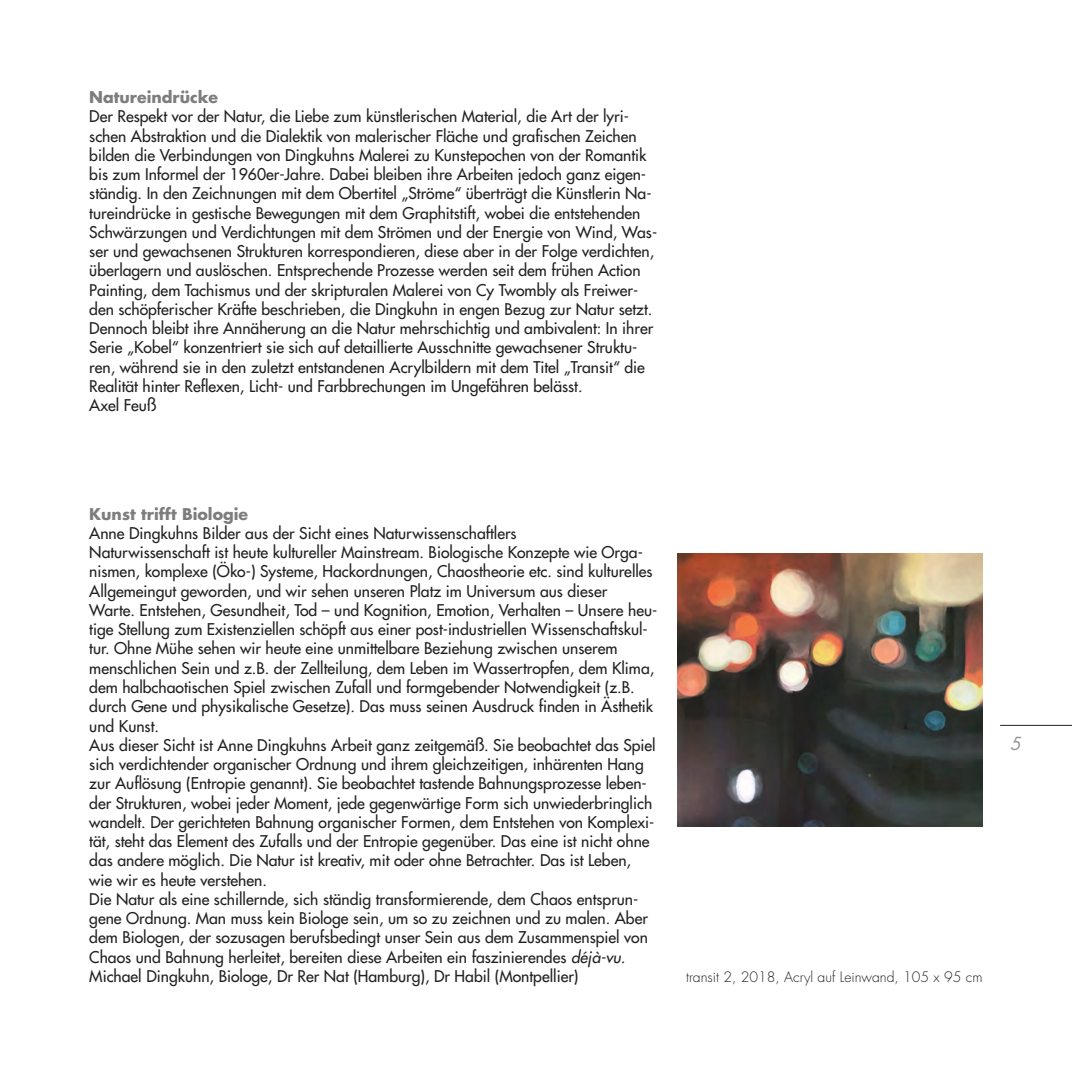
<style>
.page{position:relative;width:1072px;height:1072px;background:#fff}
.page>*{position:absolute;margin:0;border:0;box-sizing:border-box;transform-origin:0 0}
.t1{font:italic 17.5px "Futura";color:#959393}
.t2{font:15.75px/19.2px "Futura";color:#232021}
.t3{font:700 15.75px "Futura";color:#7e7d7e}
.t4{font:300 14px "Futura";color:#232021}
.s1{font-style:italic}
</style>
<div class="page">
<hr style="left:1000px;top:725px;width:71px;height:1px;background:#232021">
<img style="left:677px;top:554px;width:305px;height:272px">
<p class="t3" style="left:89px;top:86px;width:130px">Natureindrücke</p>
<p class="t2" style="left:89px;top:107px;width:569px">Der Respekt vor der Natur, die Liebe zum künstlerischen Material, die Art der lyri&shy;schen Abstraktion und die Dialektik von malerischer Fläche und grafischen Zeichen bilden die Verbindungen von Dingkuhns Malerei zu Kunstepochen von der Romantik bis zum Informel der 1960er-Jahre. Dabei bleiben ihre Arbeiten jedoch ganz eigen&shy;ständig. In den Zeichnungen mit dem Obertitel „Ströme“ überträgt die Künstlerin Na&shy;tureindrücke in gestische Bewegungen mit dem Graphitstift, wobei die entstehenden Schwärzungen und Verdichtungen mit dem Strömen und der Energie von Wind, Was&shy;ser und gewachsenen Strukturen korrespondieren, diese aber in der Folge verdichten, überlagern und auslöschen. Entsprechende Prozesse werden seit dem frühen Action Painting, dem Tachismus und der skripturalen Malerei von Cy Twombly als Freiwer&shy;den schöpferischer Kräfte beschrieben, die Dingkuhn in engen Bezug zur Natur setzt.<br>Dennoch bleibt ihre Annäherung an die Natur mehrschichtig und ambivalent: In ihrer Serie „Kobel“ konzentriert sie sich auf detaillierte Ausschnitte gewachsener Struktu&shy;ren, während sie in den zuletzt entstandenen Acrylbildern mit dem Titel „Transit“ die Realität hinter Reflexen, Licht- und Farbbrechungen im Ungefähren belässt.<br>Axel Feuß</p>
<p class="t3" style="left:89px;top:503px;width:160px">Kunst trifft Biologie</p>
<p class="t2" style="left:89px;top:523px;width:569px">Anne Dingkuhns Bilder aus der Sicht eines Naturwissenschaftlers<br>Naturwissenschaft ist heute kultureller Mainstream. Biologische Konzepte wie Orga&shy;nismen, komplexe (Öko-) Systeme, Hackordnungen, Chaostheorie etc. sind kulturelles Allgemeingut geworden, und wir sehen unseren Platz im Universum aus dieser<br>Warte. Entstehen, Gesundheit, Tod – und Kognition, Emotion, Verhalten – Unsere heu&shy;tige Stellung zum Existenziellen schöpft aus einer post-industriellen Wissenschaftskul&shy;tur. Ohne Mühe sehen wir heute eine unmittelbare Beziehung zwischen unserem menschlichen Sein und z.B. der Zellteilung, dem Leben im Wassertropfen, dem Klima, dem halbchaotischen Spiel zwischen Zufall und formgebender Notwendigkeit (z.B. durch Gene und physikalische Gesetze). Das muss seinen Ausdruck finden in Ästhetik und Kunst.<br>Aus dieser Sicht ist Anne Dingkuhns Arbeit ganz zeitgemäß. Sie beobachtet das Spiel sich verdichtender organischer Ordnung und ihrem gleichzeitigen, inhärenten Hang zur Auflösung (Entropie genannt). Sie beobachtet tastende Bahnungsprozesse leben&shy;der Strukturen, wobei jeder Moment, jede gegenwärtige Form sich unwiederbringlich wandelt. Der gerichteten Bahnung organischer Formen, dem Entstehen von Komplexi&shy;tät, steht das Element des Zufalls und der Entropie gegenüber. Das eine ist nicht ohne das andere möglich. Die Natur ist kreativ, mit oder ohne Betrachter. Das ist Leben, wie wir es heute verstehen.<br>Die Natur als eine schillernde, sich ständig transformierende, dem Chaos entsprun&shy;gene Ordnung. Man muss kein Biologe sein, um so zu zeichnen und zu malen. Aber dem Biologen, der sozusagen berufsbedingt unser Sein aus dem Zusammenspiel von Chaos und Bahnung herleitet, bereiten diese Arbeiten ein faszinierendes <span class="s1">déjà-vu.<br></span>Michael Dingkuhn, Biologe, Dr Rer Nat (Hamburg), Dr Habil (Montpellier)</p>
<p class="t1" style="left:1010px;top:731px;width:16px">5</p>
<p class="t4" style="left:686px;top:968px;width:298px">transit 2, 2018, Acryl auf Leinwand, 105 x 95 cm</p>
</div>
